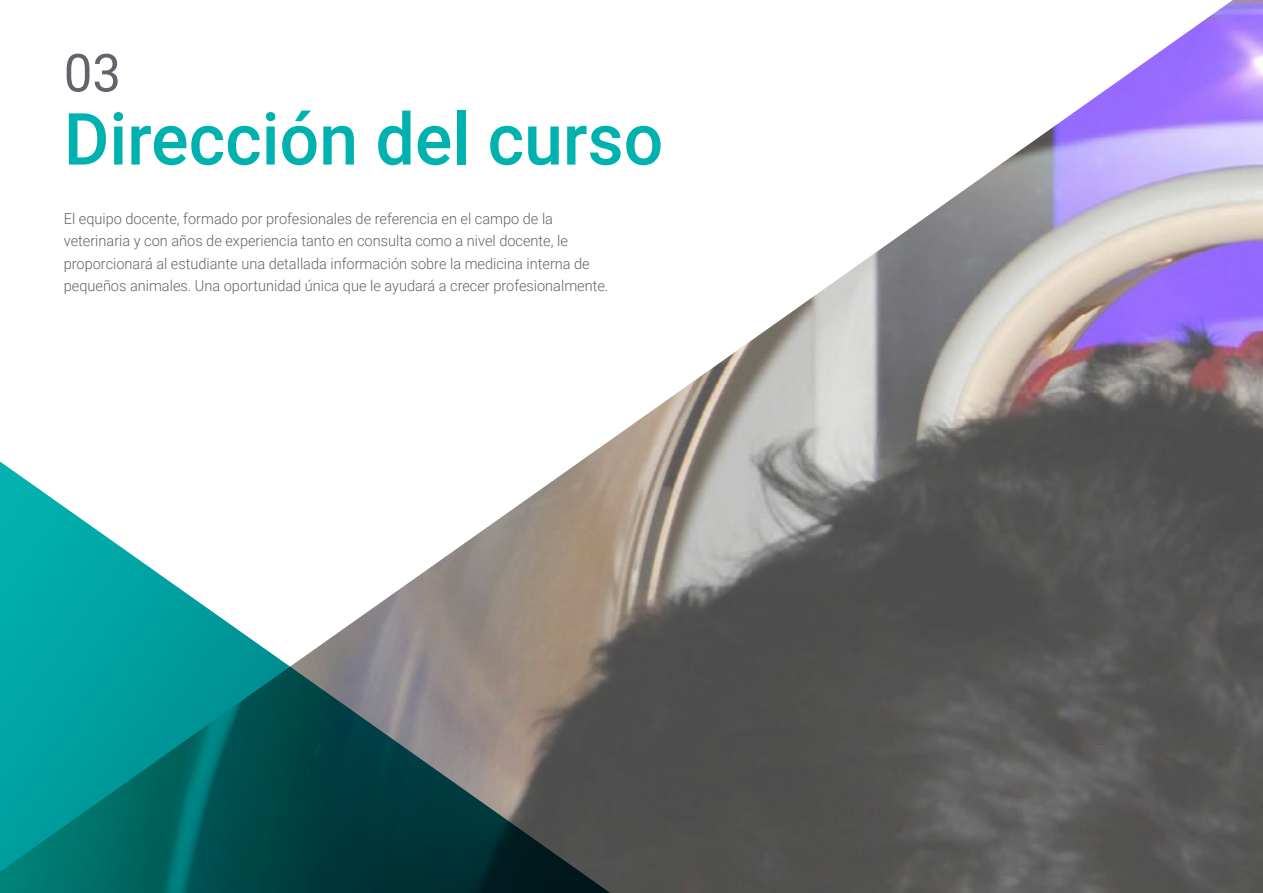
<style>
.page{position:relative;width:1263px;height:893px;background:#fff}
.page>*{position:absolute;margin:0;border:0;box-sizing:border-box;transform-origin:0 0}
.t1{font:500 72px "Roboto";color:#00b2af}
.t2{font:52.5px "Roboto";color:#61646a}
.t3{font:300 15px/22.5px "Roboto";color:#61646a}
</style>
<div class="page">
<img style="left:602px;top:0;width:661px;height:893px">
<svg style="left:0;top:446px;width:640px;height:447px"></svg>
<h2 class="t2" style="left:64px;top:36px;width:59px">03</h2>
<h1 class="t1" style="left:64px;top:89px;width:601px">Dirección del curso</h1>
<p class="t3" style="left:64px;top:207px;width:546px">El equipo docente, formado por profesionales de referencia en el campo de la veterinaria y con años de experiencia tanto en consulta como a nivel docente, le proporcionará al estudiante una detallada información sobre la medicina interna de pequeños animales. Una oportunidad única que le ayudará a crecer profesionalmente.</p>
</div>
